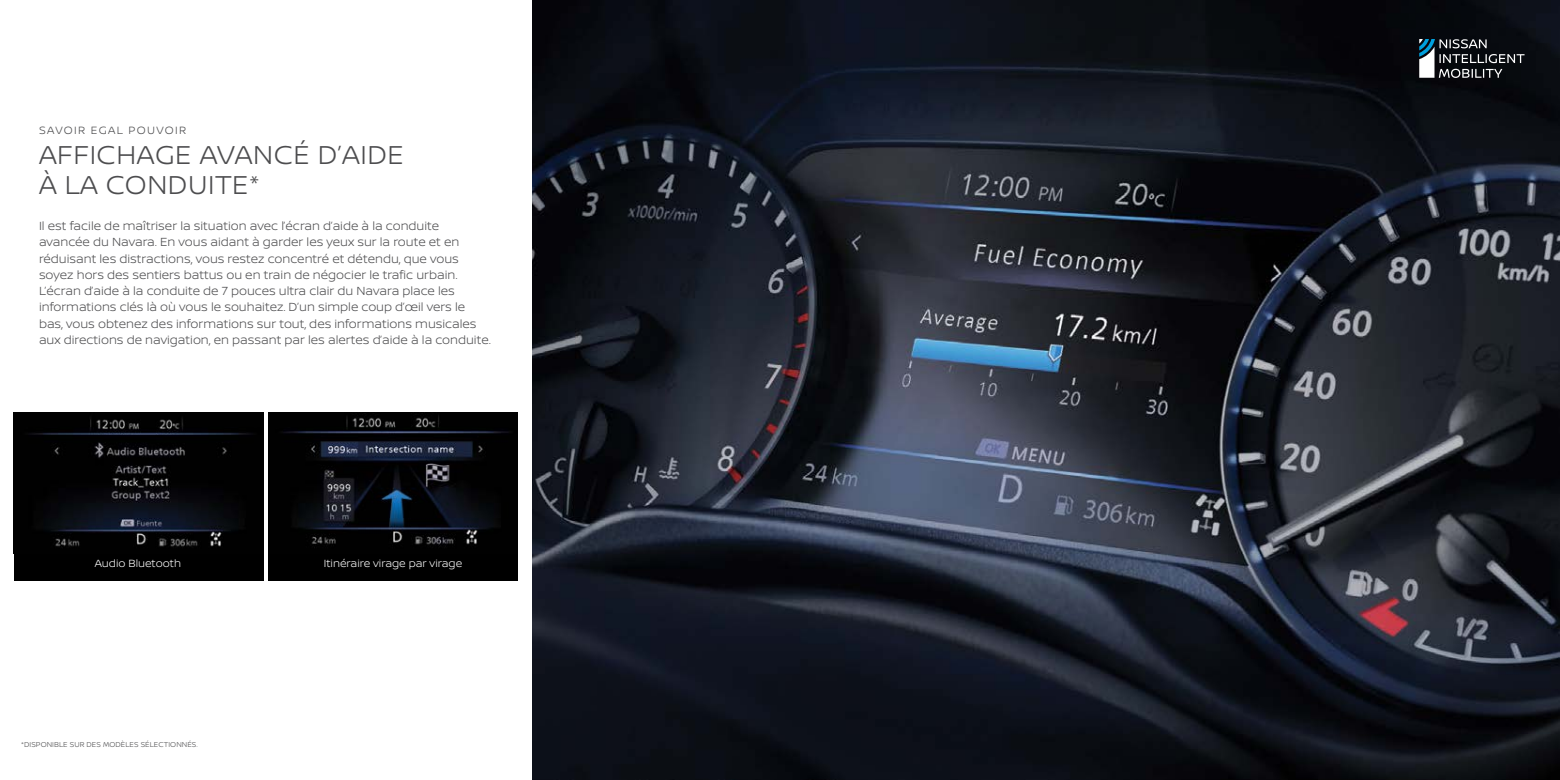
<style>
.page{position:relative;width:1560px;height:780px;background:#fff}
.page>*{position:absolute;margin:0;border:0;box-sizing:border-box;transform-origin:0 0}
.t1{font:300 27.5px/30px "Nissan Brand";letter-spacing:.02em;color:#4d4d4f}
.t2{font:300 12.5px/16.2px "Nissan Brand";color:#4d4d4f}
.t3{font:300 11.25px "Nissan Brand";letter-spacing:.12em;color:#4d4d4f}
.t4{font:300 11.12px "Nissan Brand";color:#fff}
.t5{font:300 7.5px "Nissan Brand";letter-spacing:.01em;color:#4d4d4f}
</style>
<div class="page">
<img style="left:532px;top:0;width:1027px;height:780px">
<div style="left:14px;top:412px;width:249px;height:168px;background:#000"></div>
<img style="left:28px;top:418px;width:225px;height:129px">
<div style="left:268px;top:412px;width:250px;height:168px;background:#000"></div>
<img style="left:282px;top:415px;width:227px;height:133px">
<svg style="left:1418px;top:39px;width:106px;height:39px;background:#3f454a"></svg>
<p class="t3" style="left:39px;top:122px;width:149px">SAVOIR EGAL POUVOIR</p>
<h1 class="t1" style="left:39px;top:138px;width:366px">AFFICHAGE AVANCÉ D’AIDE<br>À LA CONDUITE*</h1>
<p class="t2" style="left:39px;top:217px;width:453px">Il est facile de maîtriser la situation avec l’écran d’aide à la conduite avancée du Navara. En vous aidant à garder les yeux sur la route et en réduisant les distractions, vous restez concentré et détendu, que vous soyez hors des sentiers battus ou en train de négocier le trafic urbain.<br>L’écran d’aide à la conduite de 7 pouces ultra clair du Navara place les informations clés là où vous le souhaitez. D’un simple coup d’œil vers le bas, vous obtenez des informations sur tout, des informations musicales aux directions de navigation, en passant par les alertes d’aide à la conduite.</p>
<p class="t4" style="left:95px;top:555px;width:88px">Audio Bluetooth</p>
<p class="t4" style="left:324px;top:555px;width:140px">Itinéraire virage par virage</p>
<p class="t5" style="left:21px;top:738px;width:178px">*DISPONIBLE SUR DES MODÈLES SÉLECTIONNÉS.</p>
</div>
